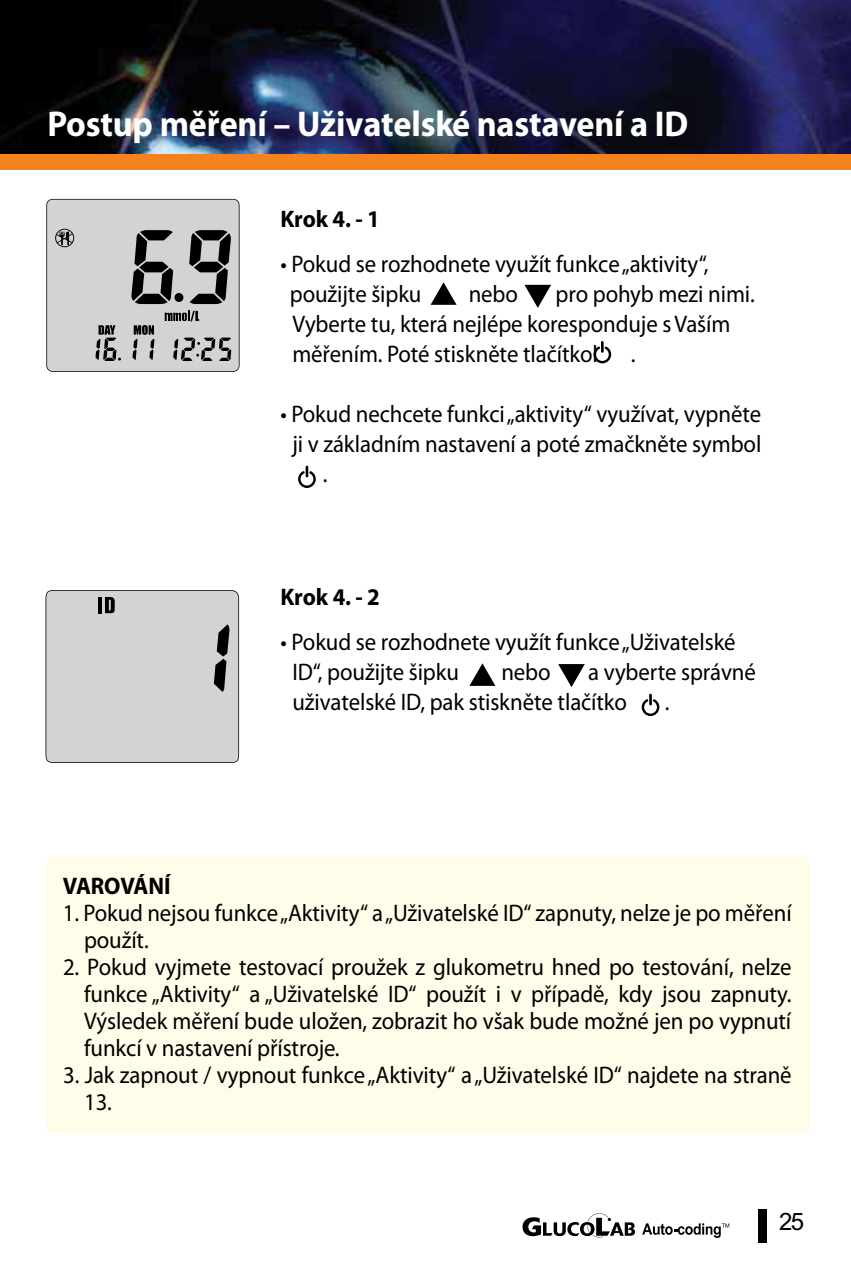
<style>
.page{position:relative;width:851px;height:1276px;background:#fff}
.page>*{position:absolute;margin:0;border:0;box-sizing:border-box;transform-origin:0 0}
.t1{font:700 36px "Myriad Pro";letter-spacing:-.005em;color:#fff;scale:.95 1}
.t2{font:24px/30px "Myriad Pro";letter-spacing:-.005em;color:#000;scale:.95 1}
.t3{font:700 24px "Myriad Pro";letter-spacing:-.005em;color:#000;scale:.95 1}
.t4{font:24px "Arial";color:#000}
</style>
<div class="page">
<img style="left:0;top:0;width:850px;height:155px">
<div style="left:0;top:155px;width:850px;height:15px;background:#f5821f"></div>
<svg style="left:46px;top:199px;width:193px;height:173px;background:#b0b2b3"></svg>
<div style="left:45px;top:856px;width:765px;height:277px;background:#fffde9;border-radius:9px"></div>
<div style="left:757px;top:1209px;width:9px;height:33px;background:#000"></div>
<div style="left:45px;top:590px;width:194px;height:173px;background:#d1d3d4"></div>
<svg style="left:430px;top:282px;width:26px;height:23px"></svg>
<svg style="left:524px;top:285px;width:27px;height:23px"></svg>
<svg style="left:469px;top:663px;width:26px;height:23px"></svg>
<svg style="left:558px;top:664px;width:26px;height:23px"></svg>
<svg style="left:298px;top:465px;width:18px;height:23px"></svg>
<svg style="left:593px;top:341px;width:18px;height:22px"></svg>
<svg style="left:641px;top:693px;width:18px;height:23px"></svg>
<svg style="left:522px;top:1213px;width:113px;height:24px"></svg>
<svg style="left:642px;top:1223px;width:87px;height:15px"></svg>
<h1 class="t1" style="left:47px;top:100px;width:676px">Postup měření – Uživatelské nastavení a ID</h1>
<p class="t3" style="left:280px;top:203px;width:106px">Krok 4. - 1</p>
<p class="t2" style="left:290px;top:248px;width:442px;text-indent:-9px">• Pokud se rozhodnete využít funkce „aktivity“, použijte šipku</p>
<p class="t2" style="left:292px;top:278px;width:488px;text-indent:263px">pro pohyb mezi nimi.<br>Vyberte tu, která nejlépe koresponduje s Vaším měřením. Poté stiskněte tlačítkol</p>
<p class="t2" style="left:630px;top:338px;width:6px">.</p>
<p class="t2" style="left:468px;top:278px;width:53px">nebo</p>
<p class="t2" style="left:280px;top:398px;width:507px">• Pokud nechcete funkci „aktivity“ využívat, vypněte</p>
<p class="t2" style="left:292px;top:428px;width:495px">ji v základním nastavení a poté zmačkněte symbol</p>
<p class="t2" style="left:323px;top:458px;width:6px">.</p>
<p class="t3" style="left:280px;top:581px;width:106px">Krok 4. - 2</p>
<p class="t2" style="left:292px;top:626px;width:468px;text-indent:-12px">• Pokud se rozhodnete využít funkce „Uživatelské<br>ID“, použijte šipku</p>
<p class="t2" style="left:292px;top:656px;width:489px;text-indent:296px">a vyberte správné uživatelské ID, pak stiskněte tlačítko</p>
<p class="t2" style="left:501px;top:656px;width:53px">nebo</p>
<p class="t2" style="left:664px;top:686px;width:6px">.</p>
<p class="t3" style="left:63px;top:870px;width:115px">VAROVÁNÍ</p>
<p class="t2" style="left:84px;top:899px;width:746px;line-height:27px;text-indent:-21px">1. Pokud nejsou funkce „Aktivity“ a „Uživatelské ID“ zapnuty, nelze je po měření použít.</p>
<p class="t2" style="left:84px;top:953px;width:746px;line-height:27px;text-align:justify;text-indent:-21px">2. Pokud vyjmete testovací proužek z glukometru hned po testování, nelze funkce „Aktivity“ a „Uživatelské ID“ použít i v případě, kdy jsou zapnuty.<br>Výsledek měření bude uložen, zobrazit ho však bude možné jen po vypnutí funkcí v nastavení přístroje.</p>
<p class="t2" style="left:84px;top:1061px;width:746px;line-height:27px;text-indent:-21px">3. Jak zapnout / vypnout funkce „Aktivity“ a „Uživatelské ID“ najdete na straně<br>13.</p>
<p class="t4" style="left:779px;top:1212px;width:27px">25</p>
</div>
